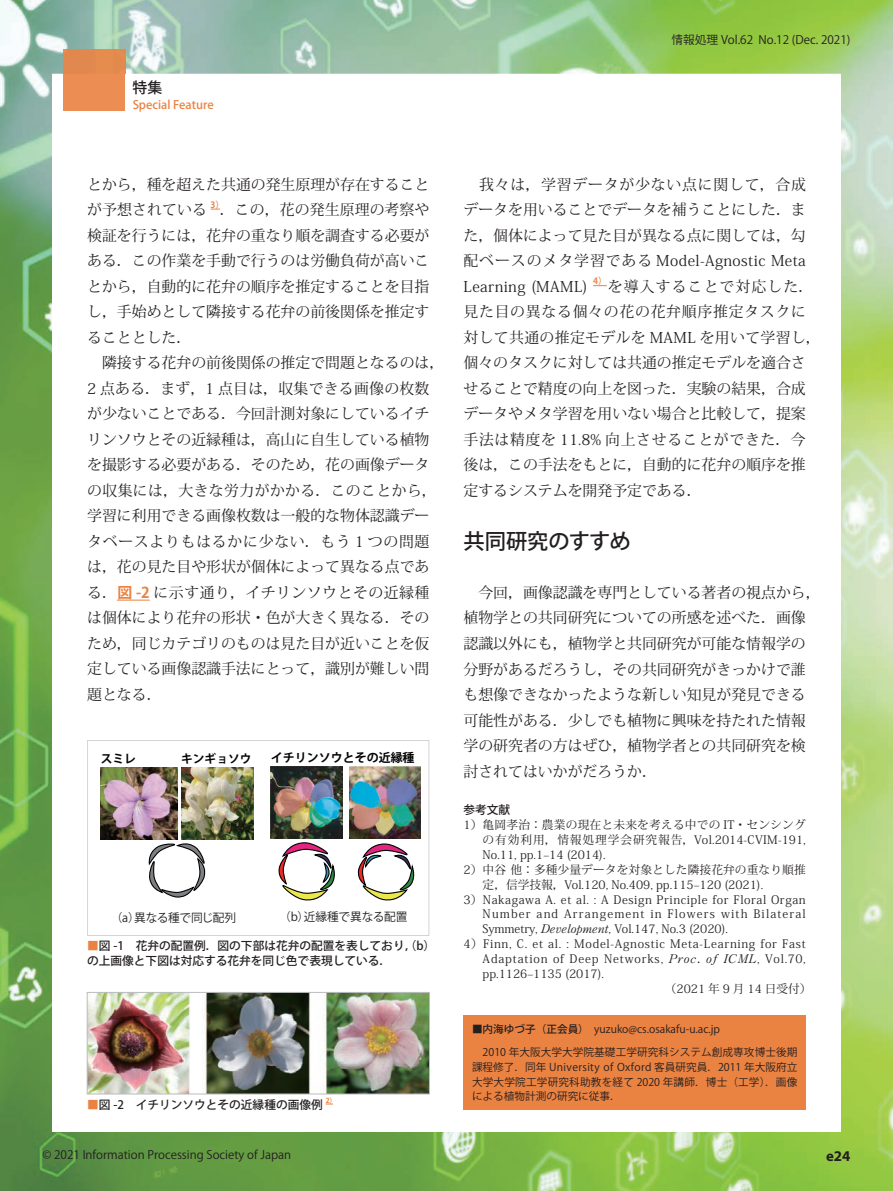
<style>
.page{position:relative;width:893px;height:1191px;background:#fff}
.page>*{position:absolute;margin:0;border:0;box-sizing:border-box;transform-origin:0 0}
.t1{font:500 21.3px "Koz Go Pr 6 N";letter-spacing:-.01em;color:#231f20}
.t2{font:14.85px/25.5px "Koz Min Pr 6 N";color:#231f20}
.t3{font:700 14.85px "Myriad Pro";color:#231f20}
.t4{font:500 14.85px "Koz Go Pr 6 N";color:#231f20}
.t5{font:700 12px "Koz Go Std";color:#030303}
.t6{font:11.7px "Koz Min Pr 6 N";color:#231f20}
.t7{font:11.7px "Koz Min Pr 6 N";letter-spacing:.05em;color:#231f20}
.t8{font:500 11.7px/14.9px "Koz Go Pr 6 N";color:#231f20}
.t9{font:11.7px "Koz Go Pro";color:#231f20}
.t10{font:11.7px "Koz Min Pr 6 N";letter-spacing:.075em;color:#231f20}
.t11{font:11.7px "Koz Min Pr 6 N";letter-spacing:.1em;color:#231f20}
.t12{font:11.7px "Koz Min Pr 6 N";letter-spacing:.08em;color:#231f20}
.t13{font:11.7px "Koz Min Pr 6 N";letter-spacing:.02em;color:#231f20}
.t14{font:11.7px "Koz Min Pr 6 N";letter-spacing:.01em;color:#231f20}
.t15{font:500 11.7px "Koz Go Pr 6 N";color:#ea8241}
.t16{font:11.7px "Koz Go Pr 6 N";letter-spacing:-.035em;color:#231f20}
.t17{font:11.7px "Koz Go Pr 6 N";letter-spacing:-.015em;color:#231f20}
.t18{font:700 11.7px "Koz Go Std";color:#030303}
.t19{font:10.65px/14.9px "Koz Go Std";letter-spacing:.005em;color:#231f20}
.t20{font:700 8.7px "Koz Go Std";color:#ea8241}
.t21{font:700 6.75px "Koz Go Std";color:#ea8241}
.s1{font-family:"Koz Go Std";font-weight:700;color:#ea8241}
.s2{color:#ea8241}
.s3{font-family:"M Ma Century";font-style:italic}
.s4{font-family:"Koz Go Pr 6 N";font-weight:500}
</style>
<div class="page">
<img style="left:0;top:0;width:893px;height:1191px">
<div style="left:52px;top:74px;width:788px;height:1057px;background:#fff"></div>
<div style="left:64px;top:49px;width:61px;height:25px;background:#e2894e"></div>
<div style="left:64px;top:74px;width:61px;height:37px;background:#ec8e53"></div>
<hr style="left:117px;top:600px;width:33px;height:1px;background:#ea8241">
<svg style="left:593px;top:285px;width:14px;height:1px"></svg>
<svg style="left:87px;top:740px;width:342px;height:195px"></svg>
<svg style="left:148px;top:842px;width:58px;height:56px"></svg>
<img style="left:101px;top:768px;width:76px;height:71px">
<img style="left:181px;top:768px;width:72px;height:71px">
<svg style="left:278px;top:841px;width:57px;height:59px"></svg>
<svg style="left:357px;top:843px;width:57px;height:57px"></svg>
<img style="left:271px;top:766px;width:71px;height:72px">
<img style="left:349px;top:766px;width:72px;height:72px">
<img style="left:89px;top:994px;width:339px;height:98px">
<div style="left:87px;top:992px;width:343px;height:102px;border:1px solid #bcbdc0"></div>
<div style="left:463px;top:1015px;width:343px;height:95px;background:#ea8241"></div>
<p class="t4" style="left:133px;top:79px;width:31px">特集</p>
<p class="t15" style="left:133px;top:98px;width:83px">Special Feature</p>
<p class="t2" style="left:87px;top:172px;width:344px">とから，種を超えた共通の発生原理が存在することが予想されている</p>
<p class="t20" style="left:211px;top:199px;width:15px">3）</p>
<p class="t2" style="left:87px;top:197px;width:359px;text-indent:133px">．この，花の発生原理の考察や検証を行うには，花弁の重なり順を調査する必要がある．この作業を手動で行うのは労働負荷が高いことから，自動的に花弁の順序を推定することを目指し，手始めとして隣接する花弁の前後関係を推定することとした．<br>　隣接する花弁の前後関係の推定で問題となるのは，<br>2 点ある．まず，1 点目は，収集できる画像の枚数が少ないことである．今回計測対象にしているイチリンソウとその近縁種は，高山に自生している植物を撮影する必要がある．そのため，花の画像データの収集には，大きな労力がかかる．このことから，学習に利用できる画像枚数は一般的な物体認識データベースよりもはるかに少ない．もう 1 つの問題は，花の見た目や形状が個体によって異なる点である．<span class="s1">図 -2</span> に示す通り，イチリンソウとその近縁種は個体により花弁の形状・色が大きく異なる．そのため，同じカテゴリのものは見た目が近いことを仮定している画像認識手法にとって，識別が難しい問題となる．</p>
<p class="t18" style="left:101px;top:751px;width:37px">スミレ</p>
<p class="t18" style="left:181px;top:751px;width:72px">キンギョソウ</p>
<p class="t5" style="left:271px;top:750px;width:145px">イチリンソウとその近縁種</p>
<p class="t16" style="left:111px;top:911px;width:127px">（a）異なる種で同じ配列</p>
<p class="t17" style="left:279px;top:910px;width:130px">（b）近縁種で異なる配置</p>
<p class="t8" style="left:87px;top:939px;width:350px"><span class="s2">■</span> 図 -1　花弁の配置例．図の下部は花弁の配置を表しており，（b）の上画像と下図は対応する花弁を同じ色で表現している．</p>
<p class="t8" style="left:87px;top:1097px;width:237px"><span class="s2">■</span> 図 -2　イチリンソウとその近縁種の画像例</p>
<p class="t21" style="left:326px;top:1096px;width:12px">2）</p>
<p class="t9" style="left:43px;top:1146px;width:250px">© 2021 Information Processing Society of Japan</p>
<p class="t9" style="left:672px;top:32px;width:180px">情報処理 Vol.62 No.12 (Dec. 2021)</p>
<p class="t2" style="left:463px;top:172px;width:344px;text-align:justify">　我々は，学習データが少ない点に関して，合成データを用いることでデータを補うことにした．また，個体によって見た目が異なる点に関しては，勾配ベースのメタ学習である Model-Agnostic Meta Learning (MAML)</p>
<p class="t20" style="left:593px;top:275px;width:15px">4）</p>
<p class="t2" style="left:463px;top:274px;width:359px;text-indent:144px">を導入することで対応した．見た目の異なる個々の花の花弁順序推定タスクに対して共通の推定モデルを MAML を用いて学習し，個々のタスクに対しては共通の推定モデルを適合させることで精度の向上を図った．実験の結果，合成データやメタ学習を用いない場合と比較して，提案手法は精度を 11.8% 向上させることができた．今後は，この手法をもとに，自動的に花弁の順序を推定するシステムを開発予定である．</p>
<h1 class="t1" style="left:463px;top:529px;width:169px">共同研究のすすめ</h1>
<p class="t2" style="left:463px;top:580px;width:359px">　今回，画像認識を専門としている著者の視点から，植物学との共同研究についての所感を述べた．画像認識以外にも，植物学と共同研究が可能な情報学の分野があるだろうし，その共同研究がきっかけで誰も想像できなかったような新しい知見が発見できる可能性がある．少しでも植物に興味を持たれた情報学の研究者の方はぜひ，植物学者との共同研究を検討されてはいかがだろうか．</p>
<p class="t8" style="left:463px;top:802px;width:48px">参考文献</p>
<p class="t13" style="left:463px;top:818px;width:344px">1）亀岡孝治：農業の現在と未来を考える中での IT・センシング</p>
<p class="t12" style="left:483px;top:833px;width:325px">の有効利用，情報処理学会研究報告，Vol.2014-CVIM-191,</p>
<p class="t6" style="left:483px;top:848px;width:125px">No.11, pp.1‒14 (2014).</p>
<p class="t14" style="left:463px;top:863px;width:344px">2）中谷 他：多種少量データを対象とした隣接花弁の重なり順推</p>
<p class="t6" style="left:483px;top:877px;width:282px">定，信学技報，Vol.120, No.409, pp.115‒120 (2021).</p>
<p class="t7" style="left:463px;top:892px;width:344px">3）Nakagawa A. et al. : A Design Principle for Floral Organ</p>
<p class="t11" style="left:483px;top:907px;width:325px">Number and Arrangement in Flowers with Bilateral</p>
<p class="t6" style="left:483px;top:922px;width:247px">Symmetry, <span class="s3">Development</span>, Vol.147, No.3 (2020).</p>
<p class="t7" style="left:463px;top:937px;width:344px">4）Finn, C. et al. : Model-Agnostic Meta-Learning for Fast</p>
<p class="t10" style="left:483px;top:952px;width:325px">Adaptation of Deep Networks, <span class="s3">Proc. of ICML</span>, Vol.70,</p>
<p class="t6" style="left:483px;top:967px;width:123px">pp.1126‒1135 (2017).</p>
<p class="t6" style="left:665px;top:982px;width:148px">（2021 年 9 月 14 日受付）</p>
<p class="t19" style="left:472px;top:1018px;width:327px;line-height:22.4px"><span class="s4">■内海ゆづ子（正会員）</span>　yuzuko@cs.osakafu-u.ac.jp<br>　2010 年大阪大学大学院基礎工学研究科システム創成専攻博士後期</p>
<p class="t19" style="left:472px;top:1059px;width:327px;text-align:justify">課程修了．同年 University of Oxford 客員研究員．2011 年大阪府立大学大学院工学研究科助教を経て 2020 年講師．博士（工学）．画像による植物計測の研究に従事．</p>
<p class="t3" style="left:826px;top:1146px;width:26px">e24</p>
</div>
